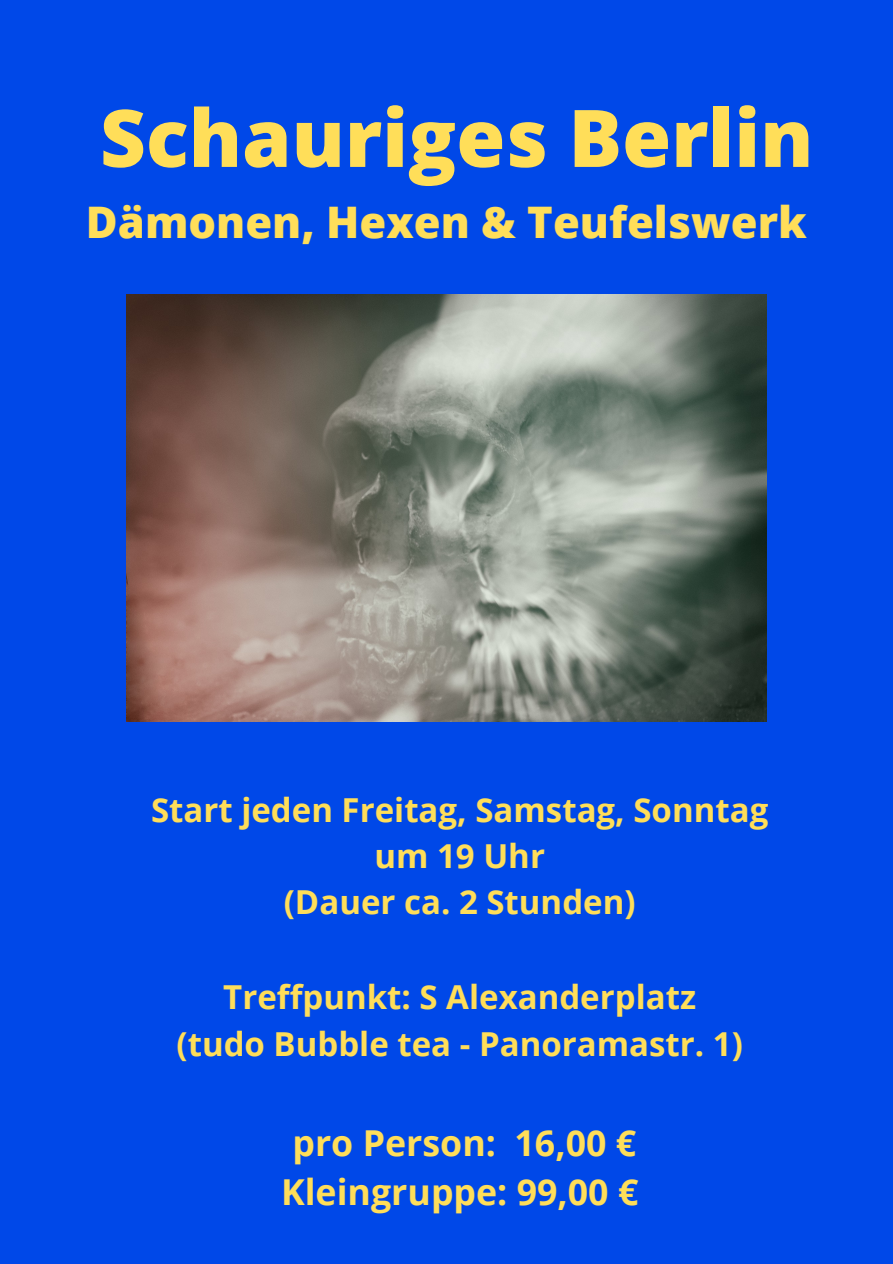
<style>
.page{position:relative;width:893px;height:1264px;background:#fff}
.page>*{position:absolute;margin:0;border:0;box-sizing:border-box;transform-origin:0 0}
.t1{font:800 79.5px "Open Sans";color:#ffde59}
.t2{font:800 43.5px "Open Sans";color:#ffde59}
.t3{font:700 35.7px "Open Sans";color:#ffde59}
.t4{font:700 33px "Open Sans";color:#ffde59}
</style>
<div class="page">
<div style="left:0;top:0;width:892px;height:1263px;background:#0048e8"></div>
<img style="left:127px;top:295px;width:639px;height:426px">
<p class="t1" style="left:100px;top:82px;width:714px">Schauriges Berlin</p>
<p class="t2" style="left:86px;top:191px;width:722px">Dämonen, Hexen &amp; Teufelswerk</p>
<h1 class="t4" style="left:151px;top:786px;width:618px">Start jeden Freitag, Samstag, Sonntag</h1>
<p class="t4" style="left:374px;top:832px;width:172px">um 19 Uhr</p>
<p class="t4" style="left:284px;top:878px;width:353px">(Dauer ca. 2 Stunden)</p>
<p class="t4" style="left:223px;top:974px;width:474px">Treffpunkt: S Alexanderplatz</p>
<p class="t4" style="left:176px;top:1020px;width:567px">(tudo Bubble tea - Panoramastr. 1)</p>
<p class="t3" style="left:292px;top:1117px;width:345px">pro Person: 16,00 €</p>
<p class="t3" style="left:281px;top:1167px;width:359px">Kleingruppe: 99,00 €</p>
</div>
